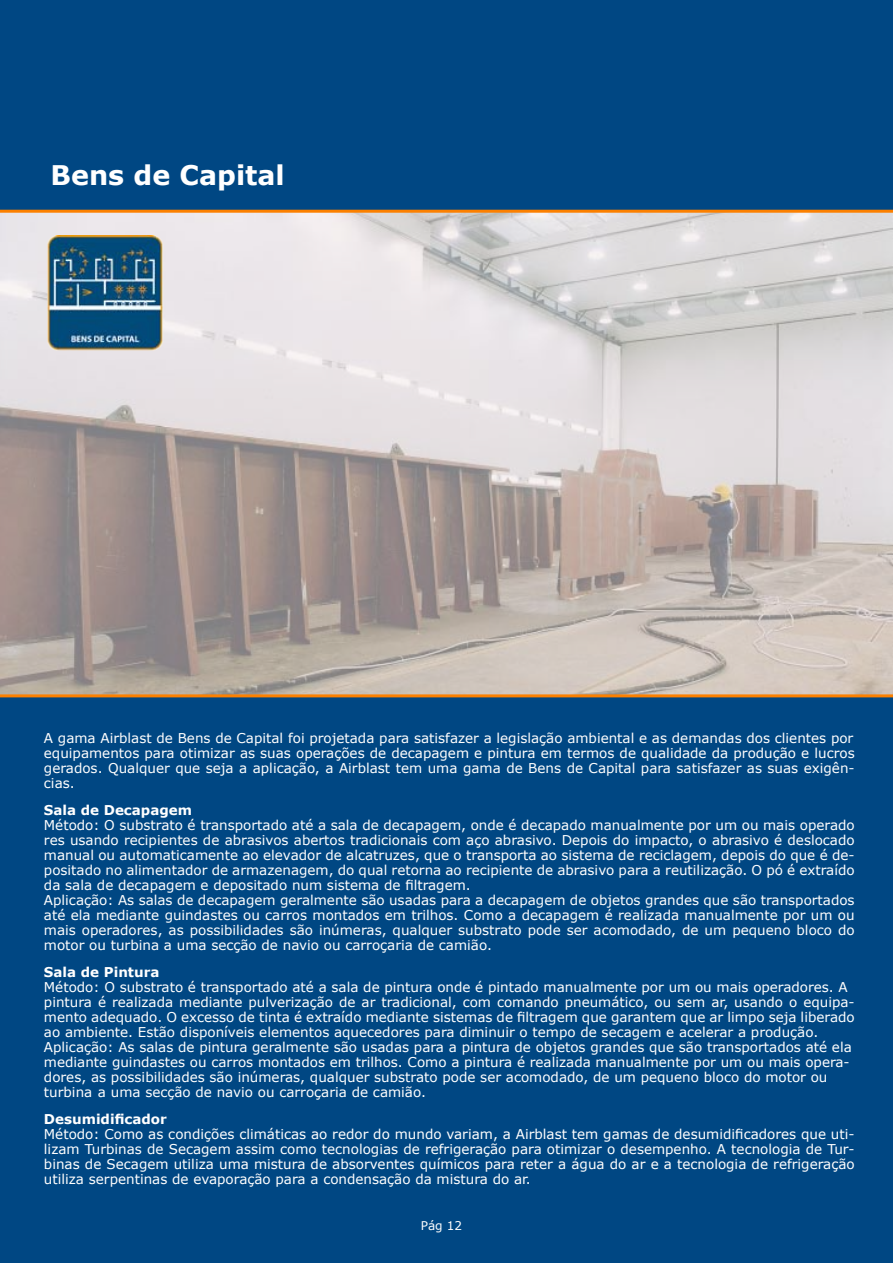
<style>
.page{position:relative;width:893px;height:1263px;background:#fff}
.page>*{position:absolute;margin:0;border:0;box-sizing:border-box;transform-origin:0 0}
.t1{font:700 27px "Verdana";color:#fff}
.t2{font:13.5px/15px "Verdana";color:#fff;text-align:justify}
.t3{font:700 13.5px "Verdana";color:#fff}
.t4{font:12px "Verdana";color:#fff}
</style>
<div class="page">
<div style="left:0;top:0;width:893px;height:211px;background:#004783"></div>
<div style="left:0;top:696px;width:893px;height:567px;background:#004783"></div>
<svg style="left:0;top:210px;width:893px;height:487px;background:#c7bebb"></svg>
<img style="left:44px;top:236px;width:123px;height:117px">
<h1 class="t1" style="left:51px;top:156px;width:236px">Bens de Capital</h1>
<p class="t2" style="left:44px;top:731px;width:812px">A gama Airblast de Bens de Capital foi projetada para satisfazer a legislação ambiental e as demandas dos clientes por equipamentos para otimizar as suas operações de decapagem e pintura em termos de qualidade da produção e lucros gerados. Qualquer que seja a aplicação, a Airblast tem uma gama de Bens de Capital para satisfazer as suas exigên&shy;cias.</p>
<p class="t3" style="left:44px;top:801px;width:150px">Sala de Decapagem</p>
<p class="t2" style="left:44px;top:818px;width:812px;text-align:left">Método: O substrato é transportado até a sala de decapagem, onde é decapado manualmente por um ou mais operado res usando recipientes de abrasivos abertos tradicionais com aço abrasivo. Depois do impacto, o abrasivo é deslocado manual ou automaticamente ao elevador de alcatruzes, que o transporta ao sistema de reciclagem, depois do que é de&shy;positado no alimentador de armazenagem, do qual retorna ao recipiente de abrasivo para a reutilização. O pó é extraído da sala de decapagem e depositado num sistema de filtragem.<br>Aplicação: As salas de decapagem geralmente são usadas para a decapagem de objetos grandes que são transportados até ela mediante guindastes ou carros montados em trilhos. Como a decapagem é realizada manualmente por um ou mais operadores, as possibilidades são inúmeras, qualquer substrato pode ser acomodado, de um pequeno bloco do motor ou turbina a uma secção de navio ou carroçaria de camião.</p>
<p class="t3" style="left:44px;top:963px;width:117px">Sala de Pintura</p>
<p class="t2" style="left:44px;top:980px;width:812px;text-align:left">Método: O substrato é transportado até a sala de pintura onde é pintado manualmente por um ou mais operadores. A pintura é realizada mediante pulverização de ar tradicional, com comando pneumático, ou sem ar, usando o equipa&shy;mento adequado. O excesso de tinta é extraído mediante sistemas de filtragem que garantem que ar limpo seja liberado ao ambiente. Estão disponíveis elementos aquecedores para diminuir o tempo de secagem e acelerar a produção.<br>Aplicação: As salas de pintura geralmente são usadas para a pintura de objetos grandes que são transportados até ela mediante guindastes ou carros montados em trilhos. Como a pintura é realizada manualmente por um ou mais opera&shy;dores, as possibilidades são inúmeras, qualquer substrato pode ser acomodado, de um pequeno bloco do motor ou turbina a uma secção de navio ou carroçaria de camião.</p>
<p class="t3" style="left:44px;top:1110px;width:124px">Desumidificador</p>
<p class="t2" style="left:44px;top:1126px;width:812px">Método: Como as condições climáticas ao redor do mundo variam, a Airblast tem gamas de desumidificadores que uti&shy;lizam Turbinas de Secagem assim como tecnologias de refrigeração para otimizar o desempenho. A tecnologia de Tur&shy;binas de Secagem utiliza uma mistura de absorventes químicos para reter a água do ar e a tecnologia de refrigeração utiliza serpentinas de evaporação para a condensação da mistura do ar.</p>
<p class="t4" style="left:421px;top:1218px;width:43px">Pág 12</p>
</div>
